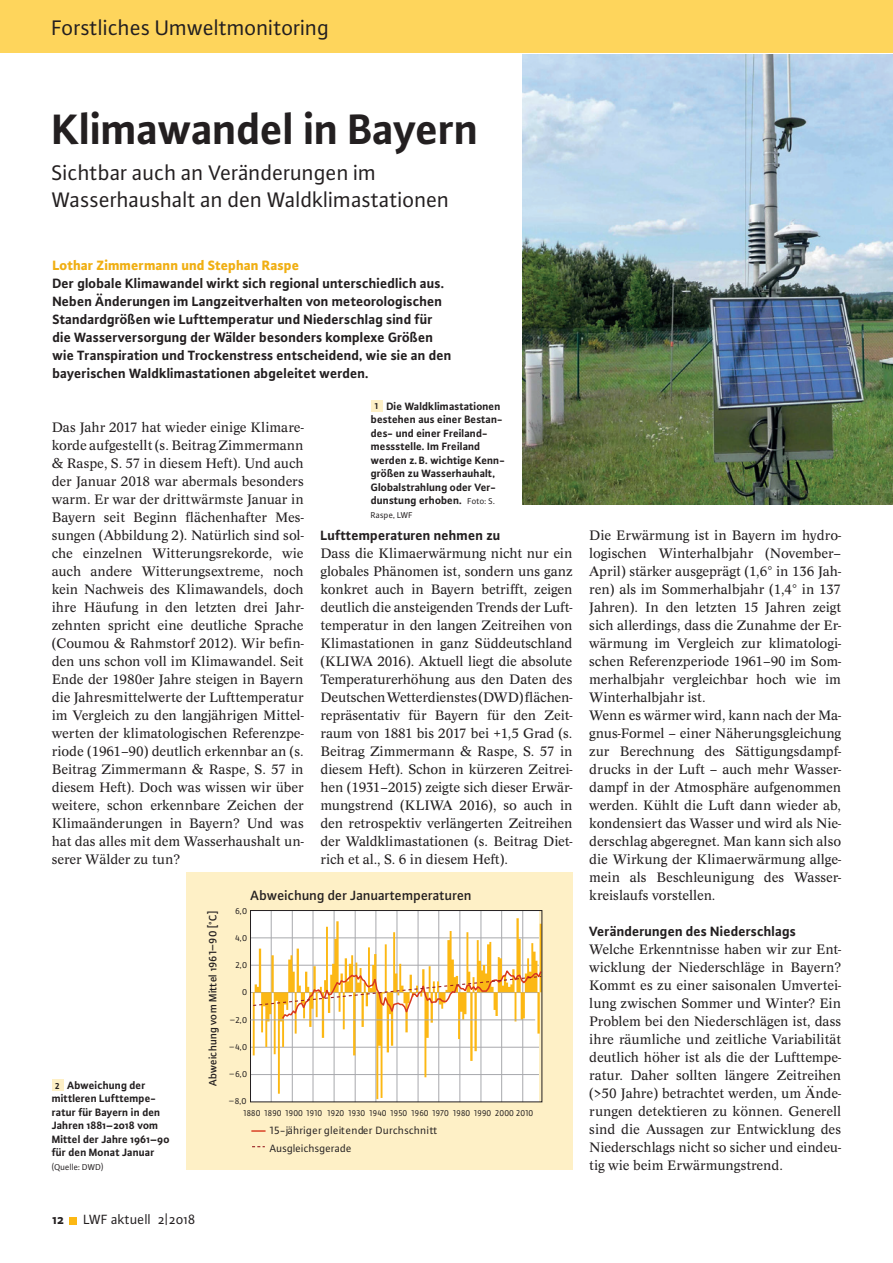
<style>
.page{position:relative;width:893px;height:1263px;background:#fff}
.page>*{position:absolute;margin:0;border:0;box-sizing:border-box;transform-origin:0 0}
.t1{font:700 45px "Plus Sans Pro";letter-spacing:-.01em;color:#231f20}
.t2{font:22.5px/27px "Plus Sans Pro";letter-spacing:-.005em;color:#231f20}
.t3{font:14.25px/18px "Concept";letter-spacing:-.005em;color:#231f20;text-align:justify}
.t4{font:700 14.25px/18px "Plus Sans Pro";color:#231f20}
.t5{font:800 14.25px "Plus Sans Pro";color:#f0af13}
.t6{font:500 14.25px "Plus Sans Pro";letter-spacing:-.005em;color:#231f20}
.t7{font:14.25px "Plus Sans Pro";color:#231f20}
.t8{font:700 11.25px/13.5px "Plus Sans Pro";color:#231f20}
.t9{font:11.25px/18px "Plus Sans Pro";color:#231f20}
.t10{font:500 11.25px "Plus Sans Pro";color:#231f20}
.t11{font:9px "Plus Sans Pro";letter-spacing:.02em;color:#231f20;scale:.94 1}
.t12{font:9px "Plus Sans Pro";color:#231f20}
.t13{font:9px "Plus Sans Pro";color:#231f20;scale:.94 1}
.s1{font-size:9px}
.s2{font-weight:400;font-size:9px}
</style>
<div class="page">
<div style="left:0;top:0;width:893px;height:53px;background:#fed55c"></div>
<div style="left:69px;top:1217px;width:7px;height:7px;background:#fcb814"></div>
<div style="left:371px;top:400px;width:12px;height:12px;background:#fef0c6"></div>
<img style="left:522px;top:54px;width:371px;height:450px">
<div style="left:52px;top:1079px;width:11px;height:12px;background:#fef0c6"></div>
<div style="left:186px;top:872px;width:386px;height:298px;background:#fef0c6"></div>
<div style="left:250px;top:910px;width:289px;height:192px;background:#fff"></div>
<hr style="left:250px;top:937px;width:289px;height:1px;background:#a8a9ad">
<hr style="left:250px;top:965px;width:289px;height:1px;background:#a8a9ad">
<hr style="left:250px;top:1047px;width:289px;height:1px;background:#a8a9ad">
<hr style="left:250px;top:1074px;width:289px;height:1px;background:#a8a9ad">
<hr style="left:522px;top:911px;width:1px;height:191px;background:#a8a9ad">
<hr style="left:501px;top:911px;width:1px;height:191px;background:#a8a9ad">
<hr style="left:481px;top:911px;width:1px;height:191px;background:#a8a9ad">
<hr style="left:460px;top:911px;width:1px;height:191px;background:#a8a9ad">
<hr style="left:438px;top:911px;width:1px;height:191px;background:#a8a9ad">
<hr style="left:418px;top:911px;width:1px;height:191px;background:#a8a9ad">
<hr style="left:397px;top:911px;width:1px;height:191px;background:#a8a9ad">
<hr style="left:376px;top:911px;width:1px;height:191px;background:#a8a9ad">
<hr style="left:355px;top:911px;width:1px;height:191px;background:#a8a9ad">
<hr style="left:334px;top:911px;width:1px;height:191px;background:#a8a9ad">
<hr style="left:313px;top:911px;width:1px;height:191px;background:#a8a9ad">
<hr style="left:292px;top:911px;width:1px;height:191px;background:#a8a9ad">
<hr style="left:271px;top:911px;width:1px;height:191px;background:#a8a9ad">
<svg style="left:252px;top:1130px;width:13px;height:2px"></svg>
<svg style="left:253px;top:918px;width:287px;height:181px"></svg>
<svg style="left:252px;top:968px;width:291px;height:52px"></svg>
<div style="left:250px;top:910px;width:292px;height:192px;border:1px solid #231f20"></div>
<hr style="left:250px;top:1019px;width:285px;height:1px;background:#a8a9ad">
<h2 class="t2" style="left:52px;top:13px;width:279px">Forstliches Umweltmonitoring</h2>
<h1 class="t1" style="left:52px;top:95px;width:428px">Klimawandel in Bayern</h1>
<h2 class="t2" style="left:52px;top:158px;width:399px">Sichtbar auch an Veränderungen im<br>Wasserhaushalt an den Waldklimastationen</h2>
<p class="t5" style="left:52px;top:254px;width:248px">Lothar Zimmermann und Stephan Raspe</p>
<p class="t4" style="left:52px;top:273px;width:401px">Der globale Klimawandel wirkt sich regional unterschiedlich aus.<br>Neben Änderungen im Langzeitverhalten von meteorologischen Standardgrößen wie Lufttemperatur und Niederschlag sind für die Wasserversorgung der Wälder besonders komplexe Größen wie Transpiration und Trockenstress entscheidend, wie sie an den bayerischen Waldklimastationen abgeleitet werden.</p>
<p class="t3" style="left:52px;top:418px;width:253px">Das Jahr 2017 hat wieder einige Klimare&shy;korde aufgestellt (s. Beitrag Zimmermann &amp; Raspe, S. 57 in diesem Heft). Und auch der Januar 2018 war abermals besonders warm. Er war der drittwärmste Januar in Bayern seit Beginn flächenhafter Mes&shy;sungen (Abbildung 2). Natürlich sind sol&shy;che einzelnen Witterungsrekorde, wie auch andere Witterungsextreme, noch kein Nachweis des Klimawandels, doch ihre Häufung in den letzten drei Jahr&shy;zehnten spricht eine deutliche Sprache (Coumou &amp; Rahmstorf 2012). Wir befin&shy;den uns schon voll im Klimawandel. Seit Ende der 1980er Jahre steigen in Bayern die Jahresmittelwerte der Lufttemperatur im Vergleich zu den langjährigen Mittel&shy;werten der klimatologischen Referenzpe&shy;riode (1961–90) deutlich erkennbar an (s.<br>Beitrag Zimmermann &amp; Raspe, S. 57 in diesem Heft). Doch was wissen wir über weitere, schon erkennbare Zeichen der Klimaänderungen in Bayern? Und was hat das alles mit dem Wasserhaushalt un&shy;serer Wälder zu tun?</p>
<p class="t8" style="left:371px;top:398px;width:135px;text-indent:4px"><span class="s1">1</span> Die Waldklimastationen bestehen aus einer Bestan&shy;des- und einer Freiland&shy;messstelle. Im Freiland werden z.B. wichtige Kenn&shy;größen zu Wasserhauhalt,<br>Globalstrahlung oder Ver&shy;dunstung erhoben. <span class="s2">Foto: S.</span></p>
<p class="t12" style="left:371px;top:509px;width:43px">Raspe, LWF</p>
<p class="t4" style="left:320px;top:525px;width:182px">Lufttemperaturen nehmen zu</p>
<p class="t3" style="left:320px;top:544px;width:253px">Dass die Klimaerwärmung nicht nur ein globales Phänomen ist, sondern uns ganz konkret auch in Bayern betrifft, zeigen deutlich die ansteigenden Trends der Luft&shy;temperatur in den langen Zeitreihen von Klimastationen in ganz Süddeutschland (KLIWA 2016). Aktuell liegt die absolute Temperaturerhöhung aus den Daten des Deutschen Wetterdienstes (DWD) flächen&shy;repräsentativ für Bayern für den Zeit&shy;raum von 1881 bis 2017 bei +1,5 Grad (s.<br>Beitrag Zimmermann &amp; Raspe, S. 57 in diesem Heft). Schon in kürzeren Zeitrei&shy;hen (1931–2015) zeigte sich dieser Erwär&shy;mungstrend (KLIWA 2016), so auch in den retrospektiv verlängerten Zeitreihen der Waldklimastationen (s. Beitrag Diet&shy;rich et al., S. 6 in diesem Heft).</p>
<p class="t8" style="left:52px;top:1077px;width:119px;text-indent:4px"><span class="s1">2</span> Abweichung der mittleren Lufttempe&shy;ratur für Bayern in den<br>Jahren 1881–2018 vom<br>Mittel der Jahre 1961–90 für den Monat Januar</p>
<p class="t12" style="left:52px;top:1161px;width:54px">(Quelle: DWD)</p>
<p class="t10" style="left:205px;top:1086px;width:177px;rotate:-90deg">Abweichung vom Mittel 1961–90 [°C]</p>
<p class="t6" style="left:251px;top:885px;width:223px">Abweichung der Januartemperaturen</p>
<p class="t12" style="left:235px;top:905px;width:14px">6,0</p>
<p class="t12" style="left:235px;top:932px;width:14px">4,0</p>
<p class="t12" style="left:236px;top:959px;width:13px">2,0</p>
<p class="t12" style="left:242px;top:986px;width:7px">0</p>
<p class="t12" style="left:230px;top:1014px;width:19px">–2,0</p>
<p class="t12" style="left:229px;top:1041px;width:19px">–4,0</p>
<p class="t12" style="left:229px;top:1068px;width:19px">–6,0</p>
<p class="t12" style="left:229px;top:1095px;width:19px">–8,0</p>
<p class="t11" style="left:265px;top:1107px;width:287px">1890 1900 1910 1920 1930 1940 1950 1960 1970 1980 1990 2000 2010</p>
<p class="t13" style="left:244px;top:1107px;width:20px">1880</p>
<p class="t9" style="left:270px;top:1121px;width:169px">15-jähriger gleitender Durchschnitt<br>Ausgleichsgerade</p>
<p class="t4" style="left:52px;top:1209px;width:13px">12</p>
<p class="t7" style="left:83px;top:1210px;width:114px">LWF aktuell 2|2018</p>
<p class="t3" style="left:589px;top:526px;width:253px;text-align:left">Die Erwärmung ist in Bayern im hydro&shy;logischen Winterhalbjahr (November– April) stärker ausgeprägt (1,6° in 136 Jah&shy;ren) als im Sommerhalbjahr (1,4° in 137<br>Jahren). In den letzten 15 Jahren zeigt sich allerdings, dass die Zunahme der Er&shy;wärmung im Vergleich zur klimatologi&shy;schen Referenzperiode 1961–90 im Som&shy;merhalbjahr vergleichbar hoch wie im Winterhalbjahr ist.<br>Wenn es wärmer wird, kann nach der Ma&shy;gnus-Formel – einer Näherungsgleichung zur Berechnung des Sättigungsdampf&shy;drucks in der Luft – auch mehr Wasser&shy;dampf in der Atmosphäre aufgenommen werden. Kühlt die Luft dann wieder ab, kondensiert das Wasser und wird als Nie&shy;derschlag abgeregnet. Man kann sich also die Wirkung der Klimaerwärmung allge&shy;mein als Beschleunigung des Wasser&shy;kreislaufs vorstellen.</p>
<p class="t4" style="left:589px;top:921px;width:208px">Veränderungen des Niederschlags</p>
<p class="t3" style="left:589px;top:940px;width:253px">Welche Erkenntnisse haben wir zur Ent&shy;wicklung der Niederschläge in Bayern?<br>Kommt es zu einer saisonalen Umvertei&shy;lung zwischen Sommer und Winter? Ein Problem bei den Niederschlägen ist, dass ihre räumliche und zeitliche Variabilität deutlich höher ist als die der Lufttempe&shy;ratur. Daher sollten längere Zeitreihen (&gt;50 Jahre) betrachtet werden, um Ände&shy;rungen detektieren zu können. Generell sind die Aussagen zur Entwicklung des Niederschlags nicht so sicher und eindeu&shy;tig wie beim Erwärmungstrend.</p>
</div>
